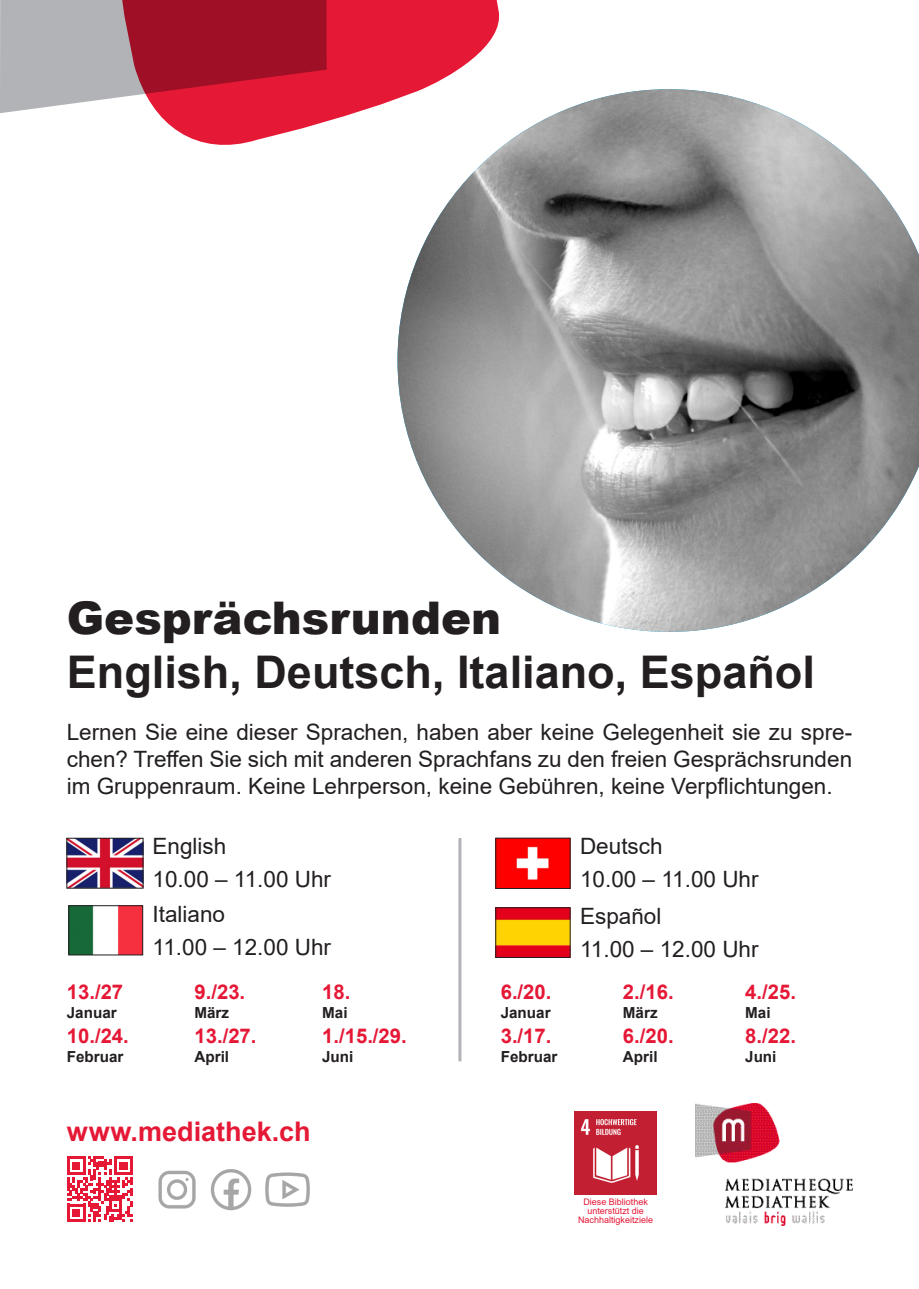
<style>
.page{position:relative;width:919px;height:1289px;background:#fff}
.page>*{position:absolute;margin:0;border:0;box-sizing:border-box;transform-origin:0 0}
.t1{font:700 45px "Arial";color:#231f20}
.t2{font:900 45px "Arial";color:#231f20}
.t3{font:700 27px "Arial";color:#e51836}
.t4{font:22.5px/27px "Arial";color:#231f20;text-align:justify}
.t5{font:700 20.25px "Arial";color:#e51836}
.t6{font:700 15.15px "Arial";color:#231f20}
.t7{font:9px "Arial";color:#e51836}
</style>
<div class="page">
<svg style="left:158px;top:0;width:341px;height:145px;fill:#e51836"></svg>
<svg style="left:0;top:0;width:326px;height:113px;background:#b45767"></svg>
<svg style="left:67px;top:1156px;width:66px;height:65px"></svg>
<img style="left:158px;top:1169px;width:94px;height:42px">
<img style="left:265px;top:1172px;width:45px;height:35px">
<img style="left:695px;top:1103px;width:157px;height:122px">
<img style="left:397px;top:89px;width:521px;height:543px">
<hr style="left:458px;top:838px;width:3px;height:223px;background:#b2b3b7">
<img style="left:69px;top:840px;width:72px;height:46px">
<div style="left:67px;top:838px;width:76px;height:50px;border:1px solid #231f20"></div>
<img style="left:71px;top:907px;width:70px;height:46px">
<div style="left:69px;top:905px;width:74px;height:50px;border:1px solid #231f20"></div>
<img style="left:497px;top:840px;width:71px;height:46px">
<img style="left:497px;top:909px;width:71px;height:46px">
<div style="left:495px;top:907px;width:75px;height:50px;border:1px solid #231f20"></div>
<img style="left:574px;top:1111px;width:82px;height:83px">
<p class="t2" style="left:67px;top:585px;width:436px">Gesprächsrunden</p>
<p class="t1" style="left:67px;top:640px;width:749px">English, Deutsch, Italiano, Espaῆol</p>
<p class="t4" style="left:67px;top:718px;width:786px">Lernen Sie eine dieser Sprachen, haben aber keine Gelegenheit sie zu spre&shy;chen? Treffen Sie sich mit anderen Sprachfans zu den freien Gesprächsrunden im Gruppenraum. Keine Lehrperson, keine Gebühren, keine Verpflichtungen.</p>
<p class="t5" style="left:67px;top:977px;width:58px">13./27</p>
<p class="t6" style="left:67px;top:1001px;width:51px">Januar</p>
<p class="t5" style="left:67px;top:1021px;width:64px">10./24.</p>
<p class="t6" style="left:67px;top:1045px;width:58px">Februar</p>
<p class="t4" style="left:152px;top:832px;width:75px">English</p>
<p class="t4" style="left:152px;top:865px;width:180px">10.00 – 11.00 Uhr</p>
<p class="t4" style="left:152px;top:900px;width:74px">Italiano</p>
<p class="t4" style="left:152px;top:933px;width:180px">11.00 – 12.00 Uhr</p>
<p class="t5" style="left:194px;top:977px;width:52px">9./23.</p>
<p class="t6" style="left:194px;top:1001px;width:36px">März</p>
<p class="t5" style="left:194px;top:1021px;width:64px">13./27.</p>
<p class="t6" style="left:194px;top:1045px;width:36px">April</p>
<p class="t5" style="left:322px;top:977px;width:30px">18.</p>
<p class="t6" style="left:322px;top:1001px;width:27px">Mai</p>
<p class="t5" style="left:322px;top:1021px;width:86px">1./15./29.</p>
<p class="t6" style="left:322px;top:1045px;width:33px">Juni</p>
<p class="t3" style="left:67px;top:1112px;width:245px">www.mediathek.ch</p>
<p class="t5" style="left:500px;top:977px;width:52px">6./20.</p>
<p class="t6" style="left:500px;top:1001px;width:51px">Januar</p>
<p class="t5" style="left:500px;top:1021px;width:52px">3./17.</p>
<p class="t6" style="left:500px;top:1045px;width:58px">Februar</p>
<p class="t4" style="left:580px;top:832px;width:84px">Deutsch</p>
<p class="t4" style="left:580px;top:865px;width:180px">10.00 – 11.00 Uhr</p>
<p class="t4" style="left:580px;top:902px;width:83px">Espaῆol</p>
<p class="t4" style="left:580px;top:935px;width:180px">11.00 – 12.00 Uhr</p>
<p class="t5" style="left:623px;top:977px;width:52px">2./16.</p>
<p class="t6" style="left:623px;top:1001px;width:36px">März</p>
<p class="t5" style="left:623px;top:1021px;width:52px">6./20.</p>
<p class="t6" style="left:623px;top:1045px;width:36px">April</p>
<p class="t5" style="left:745px;top:977px;width:52px">4./25.</p>
<p class="t6" style="left:745px;top:1001px;width:27px">Mai</p>
<p class="t5" style="left:745px;top:1021px;width:52px">8./22.</p>
<p class="t6" style="left:745px;top:1045px;width:33px">Juni</p>
<p class="t7" style="left:583px;top:1195px;width:66px">Diese Bibliothek</p>
<p class="t7" style="left:587px;top:1204px;width:58px">unterstützt die</p>
<p class="t7" style="left:578px;top:1213px;width:77px">Nachhaltigkeitziele</p>
</div>
